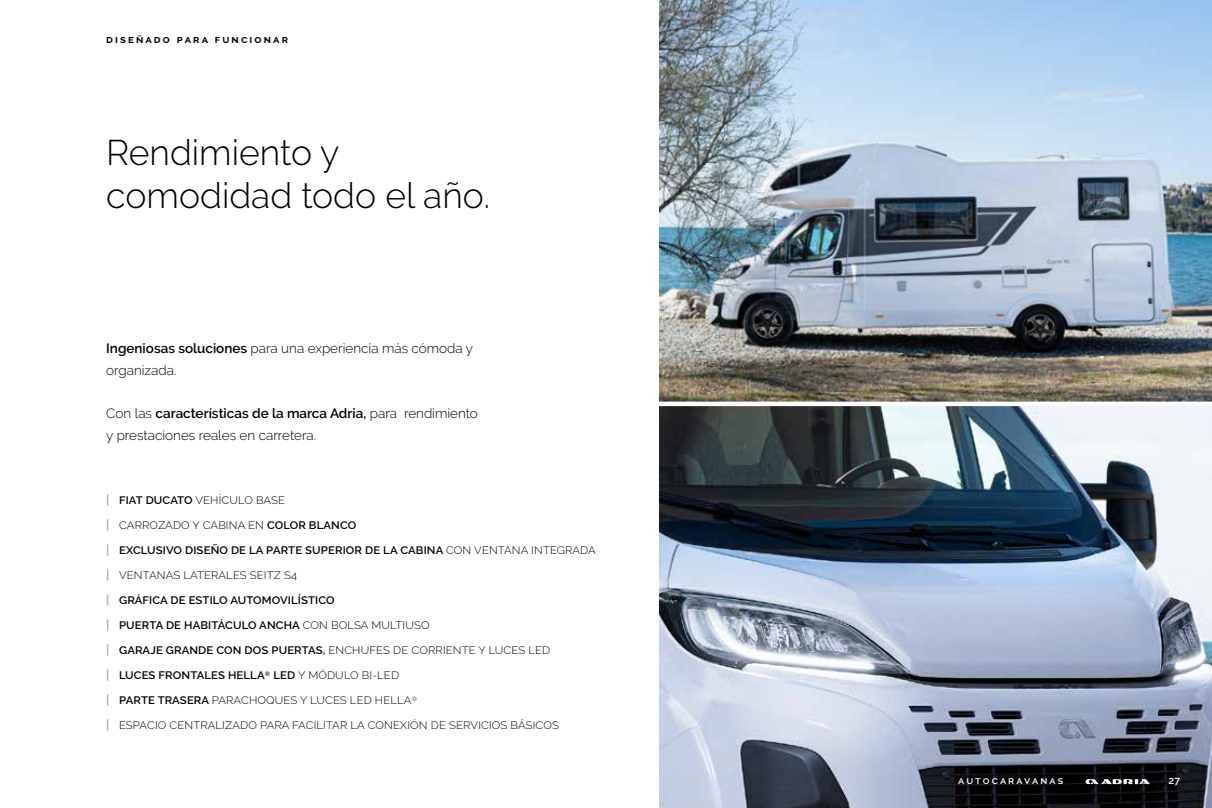
<style>
.page{position:relative;width:1212px;height:808px;background:#fff}
.page>*{position:absolute;margin:0;border:0;box-sizing:border-box;transform-origin:0 0}
.t1{font:300 35.55px/42.6px "Raleway";color:#000}
.t2{font:300 13.5px/21.6px "Raleway";color:#000}
.t3{font:300 10.8px "Raleway";letter-spacing:.01em;color:#000;scale:1.04 1}
.t4{font:600 10.8px "Raleway";letter-spacing:.01em;color:#000;scale:1.04 1}
.t5{font:700 10.8px "Raleway";letter-spacing:.2em;color:#000}
.t6{font:600 10.5px "Raleway";letter-spacing:.19em;color:#fff}
.s1{font-size:8.4px}
.s2{font-weight:600}
.s3{font-weight:600;font-size:12.45px;color:#a8a8a7}
.s4{font-size:12.45px;color:#a8a8a7}
.s5{font-weight:300}
</style>
<div class="page">
<img style="left:659px;top:406px;width:553px;height:402px">
<img style="left:659px;top:0;width:553px;height:402px">
<svg style="left:1085px;top:779px;width:65px;height:5px"></svg>
<p class="t5" style="left:106px;top:33px;width:183px">dise<span class="s1">Ñ</span>ado para funcionar</p>
<h1 class="t1" style="left:106px;top:131px;width:385px">Rendimiento y comodidad todo el año.</h1>
<p class="t2" style="left:106px;top:338px;width:368px"><span class="s2">Ingeniosas soluciones</span> para una experiencia más cómoda y organizada.</p>
<p class="t2" style="left:106px;top:402px;width:373px">Con las <span class="s2">características de la marca Adria,</span> para rendimiento y prestaciones reales en carretera.</p>
<p class="t3" style="left:106px;top:494px;width:173px"><span class="s3">|</span> <span class="s2">FIAT DUCATO</span> VEHÍCULO BASE</p>
<p class="t3" style="left:106px;top:519px;width:242px"><span class="s3">|</span> CARROZADO Y CABINA EN <span class="s2">COLOR BLANCO</span></p>
<p class="t4" style="left:106px;top:544px;width:472px"><span class="s4">|</span> EXCLUSIVO DISEÑO DE LA PARTE SUPERIOR DE LA CABINA <span class="s5">CON VENTANA INTEGRADA</span></p>
<p class="t3" style="left:106px;top:569px;width:185px"><span class="s3">|</span> VENTANAS LATERALES SEITZ S4</p>
<p class="t4" style="left:106px;top:594px;width:221px"><span class="s4">|</span> GRÁFICA DE ESTILO AUTOMOVILÍSTICO</p>
<p class="t4" style="left:106px;top:619px;width:312px"><span class="s4">|</span> PUERTA DE HABITÁCULO ANCHA <span class="s5">CON BOLSA MULTIUSO</span></p>
<p class="t3" style="left:106px;top:644px;width:428px"><span class="s3">|</span> <span class="s2">GARAJE GRANDE CON DOS PUERTAS,</span> ENCHUFES DE CORRIENTE Y LUCES LED</p>
<p class="t4" style="left:106px;top:669px;width:283px"><span class="s4">|</span> LUCES FRONTALES HELLA<sup>®</sup> LED <span class="s5">Y MÓDULO BI-LED</span></p>
<p class="t3" style="left:106px;top:694px;width:300px"><span class="s3">|</span> <span class="s2">PARTE TRASERA</span> PARACHOQUES Y LUCES LED HELLA<sup>®</sup></p>
<p class="t3" style="left:106px;top:719px;width:437px"><span class="s3">|</span> ESPACIO CENTRALIZADO PARA FACILITAR LA CONEXIÓN DE SERVICIOS BÁSICOS</p>
<p class="t6" style="left:958px;top:774px;width:106px">autocaravanas</p>
<p class="t6" style="left:1168px;top:774px;width:13px">27</p>
</div>
